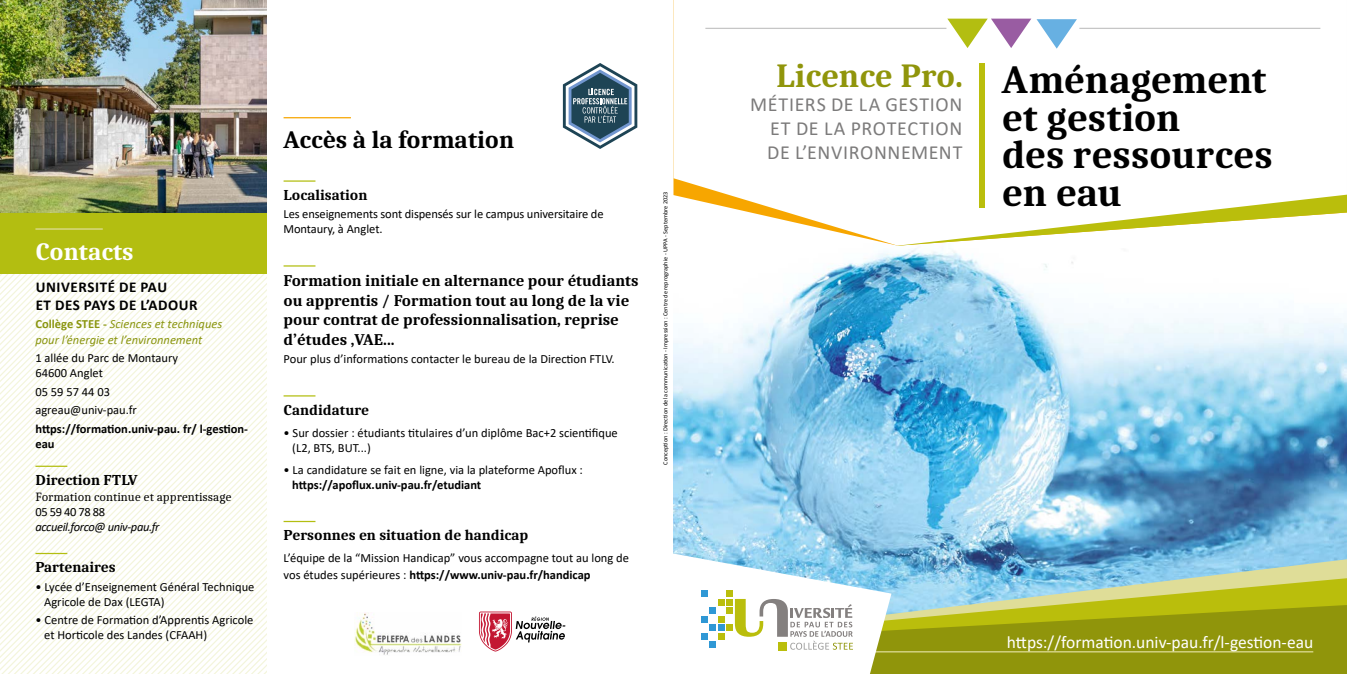
<style>
.page{position:relative;width:1347px;height:674px;background:#fff}
.page>*{position:absolute;margin:0;border:0;box-sizing:border-box;transform-origin:0 0}
.t1{font:700 40px/37.5px "Caladea";letter-spacing:-.005em;color:#000}
.t2{font:700 33.75px "Caladea";color:#90950b}
.t3{font:700 25px "Caladea";color:#000}
.t4{font:700 25px "Caladea";color:#fff}
.t5{font:20px/24px "Calibri";letter-spacing:.035em;color:#7c7b7b;text-align:justify}
.t6{font:17.5px "Calibri";color:#fff}
.t7{font:700 16.25px/19.5px "Caladea";color:#000}
.t8{font:700 15px "Caladea";color:#000}
.t9{font:700 15px/18px "Calibri";letter-spacing:.04em;color:#000}
.t10{font:12.5px/15px "Calibri";color:#000}
.t11{font:700 12.5px/15px "Calibri";color:#000}
.t12{font:italic 12.5px/15px "Calibri";color:#8a950f}
.t13{font:12.5px "Caladea";color:#000}
.t14{font:italic 12.5px "Calibri";letter-spacing:-.03em;color:#000}
.t15{font:6.25px "Calibri";color:#000}
.s1{font-weight:700;font-style:normal}
.s2{font-weight:700}
</style>
<div class="page">
<svg style="left:201px;top:273px;width:65px;height:83px"></svg>
<svg style="left:6px;top:381px;width:260px;height:292px"></svg>
<svg style="left:18px;top:393px;width:248px;height:280px"></svg>
<svg style="left:31px;top:405px;width:235px;height:268px"></svg>
<svg style="left:43px;top:418px;width:223px;height:255px"></svg>
<svg style="left:56px;top:430px;width:210px;height:243px"></svg>
<svg style="left:68px;top:443px;width:198px;height:230px"></svg>
<svg style="left:81px;top:455px;width:185px;height:218px"></svg>
<svg style="left:93px;top:468px;width:173px;height:205px"></svg>
<svg style="left:0;top:273px;width:201px;height:302px"></svg>
<hr style="left:283px;top:117px;width:68px;height:1px;background:#f7a600">
<hr style="left:283px;top:180px;width:32px;height:1px;background:#b3be11">
<hr style="left:283px;top:265px;width:32px;height:1px;background:#b3be11">
<hr style="left:283px;top:395px;width:32px;height:1px;background:#b3be11">
<hr style="left:283px;top:520px;width:32px;height:2px;background:#b3be11">
<svg style="left:563px;top:63px;width:74px;height:86px"></svg>
<div style="left:0;top:213px;width:266px;height:60px;background:#b3be11"></div>
<hr style="left:35px;top:228px;width:68px;height:1px;background:#dfdd98">
<hr style="left:35px;top:465px;width:32px;height:1px;background:#b3be11">
<hr style="left:35px;top:552px;width:32px;height:1px;background:#b3be11">
<svg style="left:479px;top:611px;width:86px;height:40px"></svg>
<img style="left:673px;top:245px;width:673px;height:314px">
<img style="left:355px;top:612px;width:106px;height:43px">
<img style="left:0;top:0;width:266px;height:212px">
<svg style="left:891px;top:559px;width:455px;height:19px;background:#85bcd0"></svg>
<svg style="left:891px;top:578px;width:455px;height:26px;background:#b3ce92"></svg>
<svg style="left:891px;top:604px;width:455px;height:69px;background:#999f14"></svg>
<hr style="left:870px;top:650px;width:443px;height:2px;background:#dfdd98">
<svg style="left:673px;top:0;width:673px;height:245px"></svg>
<svg style="left:947px;top:19px;width:130px;height:30px"></svg>
<hr style="left:705px;top:28px;width:241px;height:1px;background:#c6c6c6">
<hr style="left:1079px;top:28px;width:241px;height:1px;background:#c6c6c6">
<svg style="left:673px;top:553px;width:218px;height:120px"></svg>
<div style="left:979px;top:63px;width:6px;height:144px;background:#babe0c"></div>
<h3 class="t4" style="left:35px;top:236px;width:100px">Contacts</h3>
<p class="t9" style="left:36px;top:277px;width:163px">UNIVERSITÉ DE PAU<br>ET DES PAYS DE L’ADOUR</p>
<p class="t12" style="left:35px;top:316px;width:188px"><span class="s1">Collège STEE -</span> Sciences et techniques pour l’énergie et l’environnement</p>
<p class="t10" style="left:35px;top:350px;width:144px">1 allée du Parc de Montaury<br>64600 Anglet</p>
<p class="t10" style="left:35px;top:381px;width:103px;line-height:18.5px">05 59 57 44 03 agreau@univ-pau.fr</p>
<p class="t11" style="left:35px;top:420px;width:214px">https://formation.univ-pau. fr/ l-gestion&shy;eau</p>
<p class="t8" style="left:35px;top:470px;width:104px">Direction FTLV</p>
<p class="t13" style="left:35px;top:489px;width:198px">Formation continue et apprentissage</p>
<p class="t10" style="left:35px;top:504px;width:71px">05 59 40 78 88</p>
<p class="t14" style="left:35px;top:518px;width:126px">accueil.forco@ univ-pau.fr</p>
<p class="t8" style="left:35px;top:557px;width:82px">Partenaires</p>
<p class="t10" style="left:44px;top:578px;width:212px;text-indent:-9px">• Lycée d’Enseignement Général Technique<br>Agricole de Dax (LEGTA)</p>
<p class="t10" style="left:44px;top:612px;width:211px;text-indent:-9px">• Centre de Formation d’Apprentis Agricole et Horticole des Landes (CFAAH)</p>
<h3 class="t3" style="left:283px;top:125px;width:232px">Accès à la formation</h3>
<p class="t8" style="left:283px;top:185px;width:85px">Localisation</p>
<p class="t10" style="left:283px;top:206px;width:321px">Les enseignements sont dispensés sur le campus universitaire de<br>Montaury, à Anglet.</p>
<h3 class="t7" style="left:283px;top:270px;width:356px">Formation initiale en alternance pour étudiants ou apprentis / Formation tout au long de la vie pour contrat de professionnalisation, reprise d’études ,VAE...</h3>
<p class="t10" style="left:283px;top:351px;width:333px">Pour plus d’informations contacter le bureau de la Direction FTLV.</p>
<p class="t8" style="left:283px;top:400px;width:87px">Candidature</p>
<p class="t10" style="left:292px;top:424px;width:327px;text-indent:-9px">• Sur dossier : étudiants titulaires d’un diplôme Bac+2 scientifique (L2, BTS, BUT...)</p>
<p class="t10" style="left:283px;top:461px;width:301px">• La candidature se fait en ligne, via la plateforme Apoflux :</p>
<p class="t11" style="left:292px;top:476px;width:190px">https://apoflux.univ-pau.fr/etudiant</p>
<p class="t8" style="left:283px;top:525px;width:246px">Personnes en situation de handicap</p>
<p class="t10" style="left:283px;top:549px;width:347px;line-height:16.5px">L’équipe de la “Mission Handicap” vous accompagne tout au long de vos études supérieures : <span class="s2">https://www.univ-pau.fr/handicap</span></p>
<p class="t15" style="left:661px;top:464px;width:274px;rotate:-90deg">Conception : Direction de la communication - Impression : Centre de reprographie - UPPA - Septembre 2023</p>
<h2 class="t2" style="left:776px;top:55px;width:188px">Licence Pro.</h2>
<h3 class="t5" style="left:767px;top:92px;width:197px;text-indent:-17px">MÉTIERS DE LA GESTION ET DE LA PROTECTION DE L’ENVIRONNEMENT</h3>
<h1 class="t1" style="left:1001px;top:60px;width:272px">Aménagement et gestion<br>des ressources en eau</h1>
<h3 class="t6" style="left:1006px;top:629px;width:308px">https://formation.univ-pau.fr/l-gestion-eau</h3>
</div>
